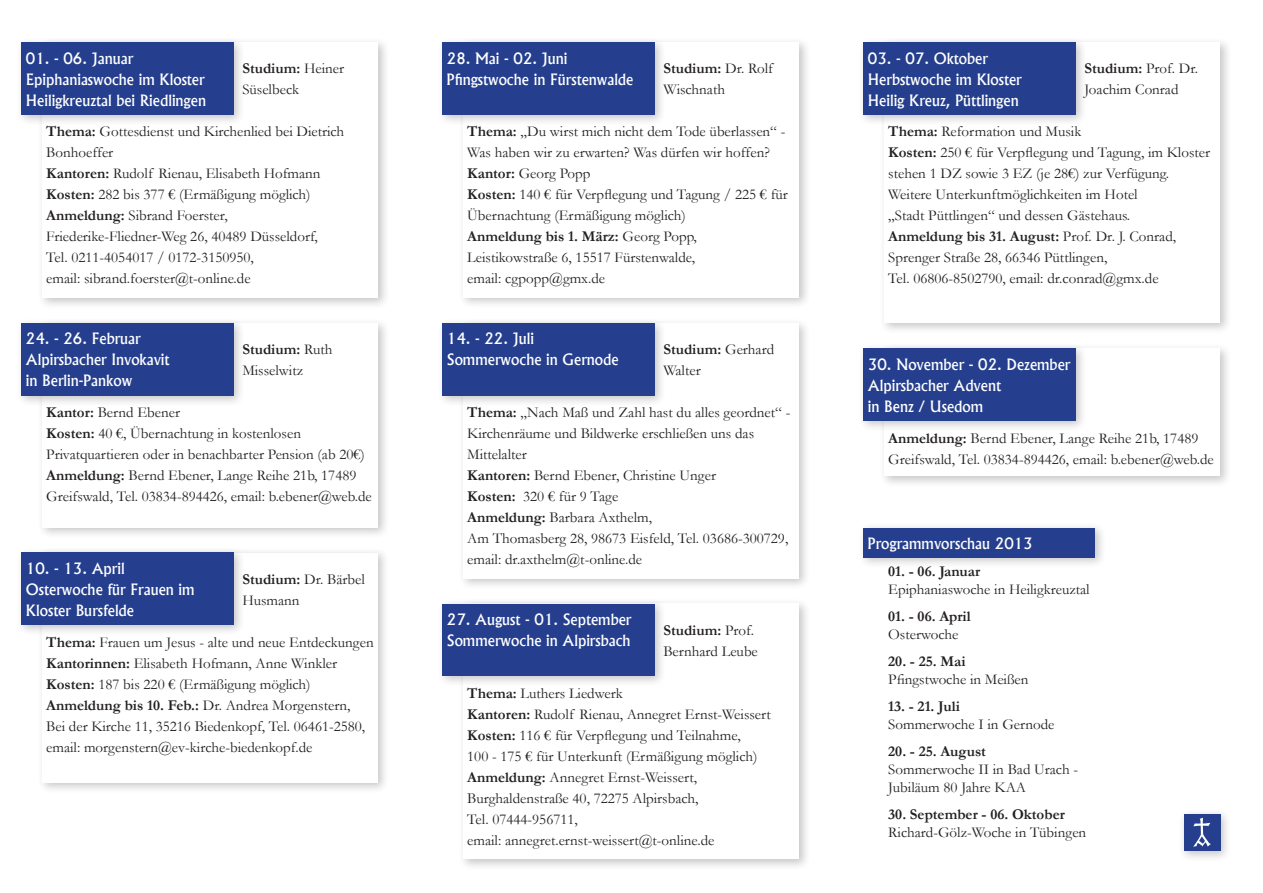
<style>
.page{position:relative;width:1263px;height:893px;background:#fff}
.page>*{position:absolute;margin:0;border:0;box-sizing:border-box;transform-origin:0 0}
.t1{font:15px/21px "Garamond";color:#231f20}
.t2{font:500 15px/21px "Albertus";color:#fff}
.t3{font:700 15px "Garamond";color:#231f20}
.s1{font-weight:700}
</style>
<div class="page">
<div style="left:37px;top:37px;width:360px;height:289px;background:#231f20;opacity:.25"></div>
<div style="left:43px;top:43px;width:335px;height:255px;background:#fff"></div>
<div style="left:37px;top:317px;width:370px;height:239px;background:#231f20;opacity:.25"></div>
<div style="left:43px;top:323px;width:335px;height:204px;background:#fff"></div>
<div style="left:37px;top:547px;width:371px;height:263px;background:#231f20;opacity:.25"></div>
<div style="left:43px;top:553px;width:335px;height:229px;background:#fff"></div>
<div style="left:458px;top:37px;width:365px;height:282px;background:#231f20;opacity:.25"></div>
<div style="left:463px;top:43px;width:336px;height:255px;background:#fff"></div>
<div style="left:458px;top:598px;width:360px;height:282px;background:#231f20;opacity:.25"></div>
<div style="left:463px;top:604px;width:336px;height:255px;background:#fff"></div>
<div style="left:458px;top:317px;width:371px;height:283px;background:#231f20;opacity:.25"></div>
<div style="left:463px;top:323px;width:336px;height:255px;background:#fff"></div>
<div style="left:879px;top:37px;width:365px;height:308px;background:#231f20;opacity:.25"></div>
<div style="left:884px;top:43px;width:336px;height:280px;background:#fff"></div>
<div style="left:879px;top:343px;width:370px;height:155px;background:#231f20;opacity:.25"></div>
<div style="left:884px;top:349px;width:336px;height:127px;background:#fff"></div>
<div style="left:15px;top:37px;width:241px;height:95px;background:#231f20;opacity:.25"></div>
<div style="left:21px;top:43px;width:213px;height:72px;background:#253f8e"></div>
<div style="left:436px;top:37px;width:241px;height:95px;background:#231f20;opacity:.25"></div>
<div style="left:442px;top:43px;width:213px;height:72px;background:#253f8e"></div>
<div style="left:857px;top:37px;width:241px;height:95px;background:#231f20;opacity:.25"></div>
<div style="left:863px;top:43px;width:213px;height:72px;background:#253f8e"></div>
<div style="left:857px;top:343px;width:254px;height:95px;background:#231f20;opacity:.25"></div>
<div style="left:863px;top:349px;width:213px;height:72px;background:#253f8e"></div>
<div style="left:857px;top:522px;width:260px;height:52px;background:#231f20;opacity:.25"></div>
<div style="left:863px;top:528px;width:232px;height:29px;background:#253f8e"></div>
<div style="left:436px;top:317px;width:241px;height:95px;background:#231f20;opacity:.25"></div>
<div style="left:442px;top:323px;width:213px;height:72px;background:#253f8e"></div>
<div style="left:436px;top:598px;width:241px;height:94px;background:#231f20;opacity:.25"></div>
<div style="left:442px;top:604px;width:213px;height:72px;background:#253f8e"></div>
<div style="left:15px;top:317px;width:241px;height:95px;background:#231f20;opacity:.25"></div>
<div style="left:21px;top:323px;width:213px;height:72px;background:#253f8e"></div>
<div style="left:15px;top:547px;width:241px;height:95px;background:#231f20;opacity:.25"></div>
<div style="left:21px;top:553px;width:213px;height:72px;background:#253f8e"></div>
<div style="left:1178px;top:808px;width:59px;height:59px;background:#231f20;opacity:.25"></div>
<div style="left:1183px;top:814px;width:37px;height:37px;background:#253f8e"></div>
<svg style="left:1193px;top:818px;width:18px;height:29px"></svg>
<p class="t2" style="left:26px;top:47px;width:182px">01. - 06. Januar<br>Epiphaniaswoche im Kloster<br>Heiligkreuztal bei Riedlingen</p>
<p class="t2" style="left:447px;top:47px;width:188px">28. Mai - 02. Juni<br>Pfingstwoche in Fürstenwalde</p>
<p class="t2" style="left:868px;top:47px;width:155px">03. - 07. Oktober<br>Herbstwoche im Kloster<br>Heilig Kreuz, Püttlingen</p>
<p class="t1" style="left:663px;top:58px;width:111px"><span class="s1">Studium:</span> Dr. Rolf<br>Wischnath</p>
<p class="t1" style="left:467px;top:121px;width:322px"><span class="s1">Thema:</span> „Du wirst mich nicht dem Tode überlassen“ - Was haben wir zu erwarten? Was dürfen wir hoffen?<br><span class="s1">Kantor:</span> Georg Popp<br><span class="s1">Kosten:</span> 140 € für Verpflegung und Tagung / 225 € für Übernachtung (Ermäßigung möglich)<br><span class="s1">Anmeldung bis 1. März:</span> Georg Popp, Leistikowstraße 6, 15517 Fürstenwalde,<br>email: cgpopp@gmx.de</p>
<p class="t1" style="left:1084px;top:58px;width:115px"><span class="s1">Studium:</span> Prof. Dr.<br>Joachim Conrad</p>
<p class="t1" style="left:888px;top:121px;width:323px"><span class="s1">Thema:</span> Reformation und Musik<br><span class="s1">Kosten:</span> 250 € für Verpflegung und Tagung, im Kloster stehen 1 DZ sowie 3 EZ (je 28€) zur Verfügung.<br>Weitere Unterkunftmöglichkeiten im Hotel<br>„Stadt Püttlingen“ und dessen Gästehaus.<br><span class="s1">Anmeldung bis 31. August:</span> Prof. Dr. J. Conrad, Sprenger Straße 28, 66346 Püttlingen,<br>Tel. 06806-8502790, email: dr.conrad@gmx.de</p>
<p class="t1" style="left:242px;top:58px;width:103px"><span class="s1">Studium:</span> Heiner<br>Süselbeck</p>
<p class="t1" style="left:46px;top:121px;width:299px"><span class="s1">Thema:</span> Gottesdienst und Kirchenlied bei Dietrich Bonhoeffer<br><span class="s1">Kantoren:</span> Rudolf Rienau, Elisabeth Hofmann <span class="s1">Kosten:</span> 282 bis 377 € (Ermäßigung möglich)<br><span class="s1">Anmeldung:</span> Sibrand Foerster, Friederike-Fliedner-Weg 26, 40489 Düsseldorf,<br>Tel. 0211-4054017 / 0172-3150950,<br>email: sibrand.foerster@t-online.de</p>
<p class="t2" style="left:26px;top:328px;width:145px">24. - 26. Februar<br>Alpirsbacher Invokavit in Berlin-Pankow</p>
<p class="t1" style="left:242px;top:338px;width:92px"><span class="s1">Studium:</span> Ruth<br>Misselwitz</p>
<p class="t1" style="left:46px;top:401px;width:327px"><span class="s1">Kantor:</span> Bernd Ebener<br><span class="s1">Kosten:</span> 40 €, Übernachtung in kostenlosen Privatquartieren oder in benachbarter Pension (ab 20€)<br><span class="s1">Anmeldung:</span> Bernd Ebener, Lange Reihe 21b, 17489<br>Greifswald, Tel. 03834-894426, email: b.ebener@web.de</p>
<p class="t2" style="left:26px;top:558px;width:170px">10. - 13. April<br>Osterwoche für Frauen im<br>Kloster Bursfelde</p>
<p class="t1" style="left:242px;top:568px;width:124px"><span class="s1">Studium:</span> Dr. Bärbel<br>Husmann</p>
<p class="t1" style="left:46px;top:631px;width:329px"><span class="s1">Thema:</span> Frauen um Jesus - alte und neue Entdeckungen <span class="s1">Kantorinnen:</span> Elisabeth Hofmann, Anne Winkler <span class="s1">Kosten:</span> 187 bis 220 € (Ermäßigung möglich)<br><span class="s1">Anmeldung bis 10. Feb.:</span> Dr. Andrea Morgenstern,<br>Bei der Kirche 11, 35216 Biedenkopf, Tel. 06461-2580, email: morgenstern@ev-kirche-biedenkopf.de</p>
<p class="t2" style="left:447px;top:328px;width:173px">14. - 22. Juli<br>Sommerwoche in Gernode</p>
<p class="t1" style="left:663px;top:338px;width:112px"><span class="s1">Studium:</span> Gerhard<br>Walter</p>
<p class="t1" style="left:467px;top:401px;width:325px"><span class="s1">Thema:</span> „Nach Maß und Zahl hast du alles geordnet“ - Kirchenräume und Bildwerke erschließen uns das Mittelalter<br><span class="s1">Kantoren:</span> Bernd Ebener, Christine Unger<br><span class="s1">Kosten:</span> 320 € für 9 Tage<br><span class="s1">Anmeldung:</span> Barbara Axthelm,<br>Am Thomasberg 28, 98673 Eisfeld, Tel. 03686-300729, email: dr.axthelm@t-online.de</p>
<p class="t2" style="left:447px;top:609px;width:186px">27. August - 01. September<br>Sommerwoche in Alpirsbach</p>
<p class="t1" style="left:663px;top:619px;width:96px"><span class="s1">Studium:</span> Prof.<br>Bernhard Leube</p>
<p class="t1" style="left:467px;top:682px;width:305px"><span class="s1">Thema:</span> Luthers Liedwerk<br><span class="s1">Kantoren:</span> Rudolf Rienau, Annegret Ernst-Weissert <span class="s1">Kosten:</span> 116 € für Verpflegung und Teilnahme,<br>100 - 175 € für Unterkunft (Ermäßigung möglich)<br><span class="s1">Anmeldung:</span> Annegret Ernst-Weissert, Burghaldenstraße 40, 72275 Alpirsbach,<br>Tel. 07444-956711,<br>email: annegret.ernst-weissert@t-online.de</p>
<p class="t2" style="left:868px;top:354px;width:204px">30. November - 02. Dezember<br>Alpirsbacher Advent<br>in Benz / Usedom</p>
<p class="t1" style="left:888px;top:427px;width:327px"><span class="s1">Anmeldung:</span> Bernd Ebener, Lange Reihe 21b, 17489<br>Greifswald, Tel. 03834-894426, email: b.ebener@web.de</p>
<p class="t2" style="left:868px;top:533px;width:166px">Programmvorschau 2013</p>
<p class="t3" style="left:888px;top:561px;width:93px">01. - 06. Januar</p>
<p class="t1" style="left:888px;top:578px;width:203px">Epiphaniaswoche in Heiligkreuztal</p>
<p class="t3" style="left:888px;top:606px;width:84px">01. - 06. April</p>
<p class="t1" style="left:888px;top:623px;width:72px">Osterwoche</p>
<p class="t3" style="left:888px;top:651px;width:79px">20. - 25. Mai</p>
<p class="t1" style="left:888px;top:668px;width:142px">Pfingstwoche in Meißen</p>
<p class="t3" style="left:888px;top:696px;width:73px">13. - 21. Juli</p>
<p class="t1" style="left:888px;top:713px;width:168px">Sommerwoche I in Gernode</p>
<p class="t3" style="left:888px;top:741px;width:99px">20. - 25. August</p>
<p class="t1" style="left:888px;top:760px;width:191px;line-height:18px">Sommerwoche II in Bad Urach -<br>Jubiläum 80 Jahre KAA</p>
<p class="t3" style="left:888px;top:804px;width:178px">30. September - 06. Oktober</p>
<p class="t1" style="left:888px;top:821px;width:199px">Richard-Gölz-Woche in Tübingen</p>
</div>
